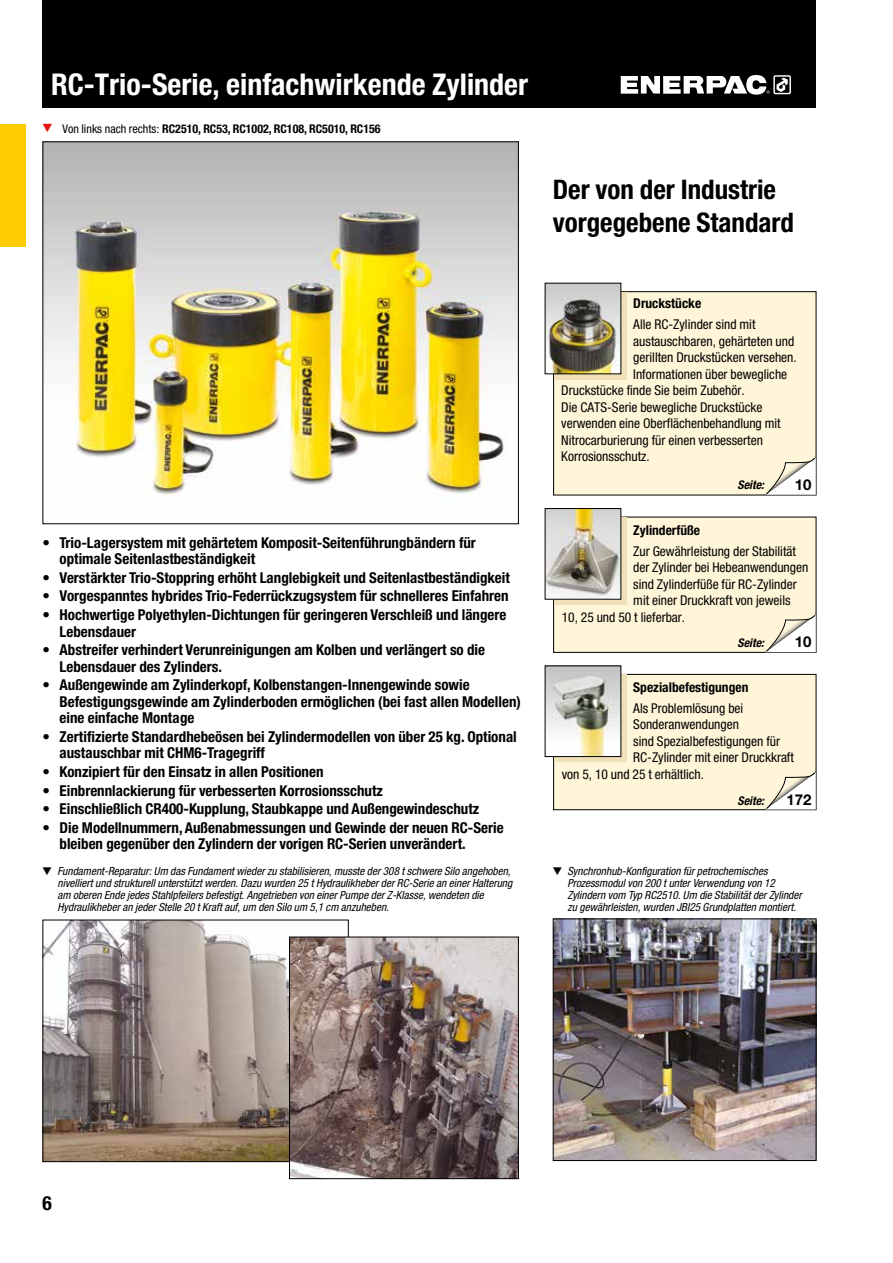
<style>
.page{position:relative;width:893px;height:1263px;background:#fff}
.page>*{position:absolute;margin:0;border:0;box-sizing:border-box;transform-origin:0 0}
.t1{font:700 condensed 30px "Helvetica Neue LTW1 G";color:#fff}
.t2{font:700 condensed 27px/33px "Helvetica Neue LTW1 G";color:#000}
.t3{font:700 condensed 19.5px "Helvetica Neue LTW1 G";color:#000}
.t4{font:700 condensed 15px/16.5px "Helvetica Neue LTW1 G";color:#000}
.t5{font:700 15px "Helvetica Neue LTW1 G";color:#000}
.t6{font:condensed 13.5px "Helvetica Neue LTW1 G";color:#000}
.t7{font:700 condensed 13.5px "Helvetica Neue LTW1 G";color:#000}
.t8{font:700 condensed 12px "Helvetica Neue LTW1 G";color:#000}
.t9{font:italic 700 condensed 12px "Helvetica Neue LTW1 G";color:#000}
.t10{font:italic condensed 11.25px/12px "Helvetica Neue LTW1 G";color:#000}
.s1{font-weight:400}
</style>
<div class="page">
<div style="left:0;top:124px;width:26px;height:123px;background:#fc0"></div>
<div style="left:43px;top:0;width:773px;height:107px;background:#000"></div>
<svg style="left:621px;top:75px;width:170px;height:20px"></svg>
<img style="left:45px;top:143px;width:472px;height:357px">
<div style="left:554px;top:292px;width:262px;height:203px;background:#fff5d8"></div>
<div style="left:553px;top:291px;width:263px;height:204px;border:1px solid #000"></div>
<svg style="left:554px;top:292px;width:72px;height:87px"></svg>
<svg style="left:762px;top:453px;width:54px;height:42px"></svg>
<img style="left:547px;top:285px;width:72px;height:87px">
<div style="left:554px;top:517px;width:262px;height:135px;background:#fff5d8"></div>
<div style="left:553px;top:517px;width:263px;height:136px;border:1px solid #000"></div>
<svg style="left:554px;top:517px;width:72px;height:88px"></svg>
<svg style="left:762px;top:611px;width:54px;height:41px"></svg>
<img style="left:547px;top:510px;width:72px;height:88px">
<div style="left:554px;top:674px;width:262px;height:136px;background:#fff5d8"></div>
<div style="left:553px;top:674px;width:263px;height:136px;border:1px solid #000"></div>
<svg style="left:554px;top:675px;width:72px;height:87px"></svg>
<svg style="left:762px;top:768px;width:54px;height:42px"></svg>
<img style="left:547px;top:667px;width:72px;height:88px">
<img style="left:45px;top:922px;width:302px;height:238px">
<div style="left:43px;top:920px;width:306px;height:242px;border:1px solid #000"></div>
<img style="left:555px;top:920px;width:259px;height:239px">
<div style="left:553px;top:918px;width:263px;height:243px;border:1px solid #000"></div>
<img style="left:291px;top:939px;width:226px;height:238px">
<div style="left:289px;top:937px;width:230px;height:242px;border:1px solid #000"></div>
<h1 class="t1" style="left:51px;top:66px;width:479px">RC-Trio-Serie, einfachwirkende Zylinder</h1>
<p class="t8" style="left:63px;top:121px;width:320px"><span class="s1">Von links nach rechts:</span> RC2510, RC53, RC1002, RC108, RC5010, RC156</p>
<p class="t4" style="left:60px;top:534px;width:418px;text-indent:-17px">• Trio-Lagersystem mit gehärtetem Komposit-Seitenführungbändern für optimale Seitenlastbeständigkeit</p>
<p class="t4" style="left:43px;top:569px;width:469px">• Verstärkter Trio-Stoppring erhöht Langlebigkeit und Seitenlastbeständigkeit</p>
<p class="t4" style="left:43px;top:588px;width:468px">• Vorgespanntes hybrides Trio-Federrückzugsystem für schnelleres Einfahren</p>
<p class="t4" style="left:60px;top:606px;width:448px;text-indent:-17px">• Hochwertige Polyethylen-Dichtungen für geringeren Verschleiß und längere<br>Lebensdauer</p>
<p class="t4" style="left:60px;top:642px;width:427px;text-indent:-17px">• Abstreifer verhindert Verunreinigungen am Kolben und verlängert so die<br>Lebensdauer des Zylinders.</p>
<p class="t4" style="left:60px;top:677px;width:463px;text-indent:-17px">• Außengewinde am Zylinderkopf, Kolbenstangen-Innengewinde sowie<br>Befestigungsgewinde am Zylinderboden ermöglichen (bei fast allen Modellen) eine einfache Montage</p>
<p class="t4" style="left:60px;top:728px;width:459px;text-indent:-17px">• Zertifizierte Standardhebeösen bei Zylindermodellen von über 25 kg. Optional austauschbar mit CHM6-Tragegriff</p>
<p class="t4" style="left:43px;top:763px;width:282px">• Konzipiert für den Einsatz in allen Positionen</p>
<p class="t4" style="left:43px;top:782px;width:342px">• Einbrennlackierung für verbesserten Korrosionsschutz</p>
<p class="t4" style="left:43px;top:801px;width:438px">• Einschließlich CR400-Kupplung, Staubkappe und Außengewindeschutz</p>
<p class="t4" style="left:60px;top:819px;width:446px;text-indent:-17px">• Die Modellnummern, Außenabmessungen und Gewinde der neuen RC-Serie bleiben gegenüber den Zylindern der vorigen RC-Serien unverändert.</p>
<p class="t10" style="left:58px;top:865px;width:456px;text-indent:-15px">▼ Fundament-Reparatur: Um das Fundament wieder zu stabilisieren, musste der 308 t schwere Silo angehoben, nivelliert und strukturell unterstützt werden. Dazu wurden 25 t Hydraulikheber der RC-Serie an einer Halterung am oberen Ende jedes Stahlpfeilers befestigt. Angetrieben von einer Pumpe der Z-Klasse, wendeten die Hydraulikheber an jeder Stelle 20 t Kraft auf, um den Silo um 5,1 cm anzuheben.</p>
<h2 class="t2" style="left:553px;top:173px;width:243px">Der von der Industrie vorgegebene Standard</h2>
<p class="t7" style="left:633px;top:295px;width:69px">Druckstücke</p>
<p class="t6" style="left:633px;top:316px;width:124px">Alle RC-Zylinder sind mit</p>
<p class="t6" style="left:633px;top:333px;width:163px">austauschbaren, gehärteten und</p>
<p class="t6" style="left:633px;top:349px;width:163px">gerillten Druckstücken versehen.</p>
<p class="t6" style="left:633px;top:366px;width:156px">Informationen über bewegliche</p>
<p class="t6" style="left:561px;top:382px;width:183px">Druckstücke finde Sie beim Zubehör.</p>
<p class="t6" style="left:561px;top:399px;width:203px">Die CATS-Serie bewegliche Druckstücke</p>
<p class="t6" style="left:561px;top:415px;width:221px">verwenden eine Oberflächenbehandlung mit</p>
<p class="t6" style="left:561px;top:432px;width:203px">Nitrocarburierung für einen verbesserten</p>
<p class="t6" style="left:561px;top:448px;width:88px">Korrosionsschutz.</p>
<p class="t9" style="left:737px;top:478px;width:28px">Seite:</p>
<p class="t7" style="left:633px;top:522px;width:68px">Zylinderfüße</p>
<p class="t6" style="left:633px;top:543px;width:164px">Zur Gewährleistung der Stabilität</p>
<p class="t6" style="left:633px;top:559px;width:177px">der Zylinder bei Hebeanwendungen</p>
<p class="t6" style="left:633px;top:576px;width:165px">sind Zylinderfüße für RC-Zylinder</p>
<p class="t6" style="left:633px;top:592px;width:159px">mit einer Druckkraft von jeweils</p>
<p class="t6" style="left:562px;top:609px;width:123px">10, 25 und 50 t lieferbar.</p>
<p class="t9" style="left:737px;top:636px;width:28px">Seite:</p>
<p class="t7" style="left:633px;top:679px;width:117px">Spezialbefestigungen</p>
<p class="t6" style="left:633px;top:700px;width:112px">Als Problemlösung bei</p>
<p class="t6" style="left:633px;top:717px;width:107px">Sonderanwendungen</p>
<p class="t6" style="left:633px;top:733px;width:148px">sind Spezialbefestigungen für</p>
<p class="t6" style="left:633px;top:750px;width:162px">RC-Zylinder mit einer Druckkraft</p>
<p class="t6" style="left:562px;top:766px;width:142px">von 5, 10 und 25 t erhältlich.</p>
<p class="t9" style="left:737px;top:793px;width:28px">Seite:</p>
<p class="t5" style="left:795px;top:475px;width:18px">10</p>
<p class="t5" style="left:795px;top:633px;width:18px">10</p>
<p class="t5" style="left:786px;top:790px;width:27px">172</p>
<p class="t10" style="left:567px;top:865px;width:236px;text-indent:-15px">▼ Synchronhub-Konfiguration für petrochemisches Prozessmodul von 200 t unter Verwendung von 12<br>Zylindern vom Typ RC2510. Um die Stabilität der Zylinder zu gewährleisten, wurden JBI25 Grundplatten montiert.</p>
<h3 class="t3" style="left:43px;top:1191px;width:11px">6</h3>
</div>
